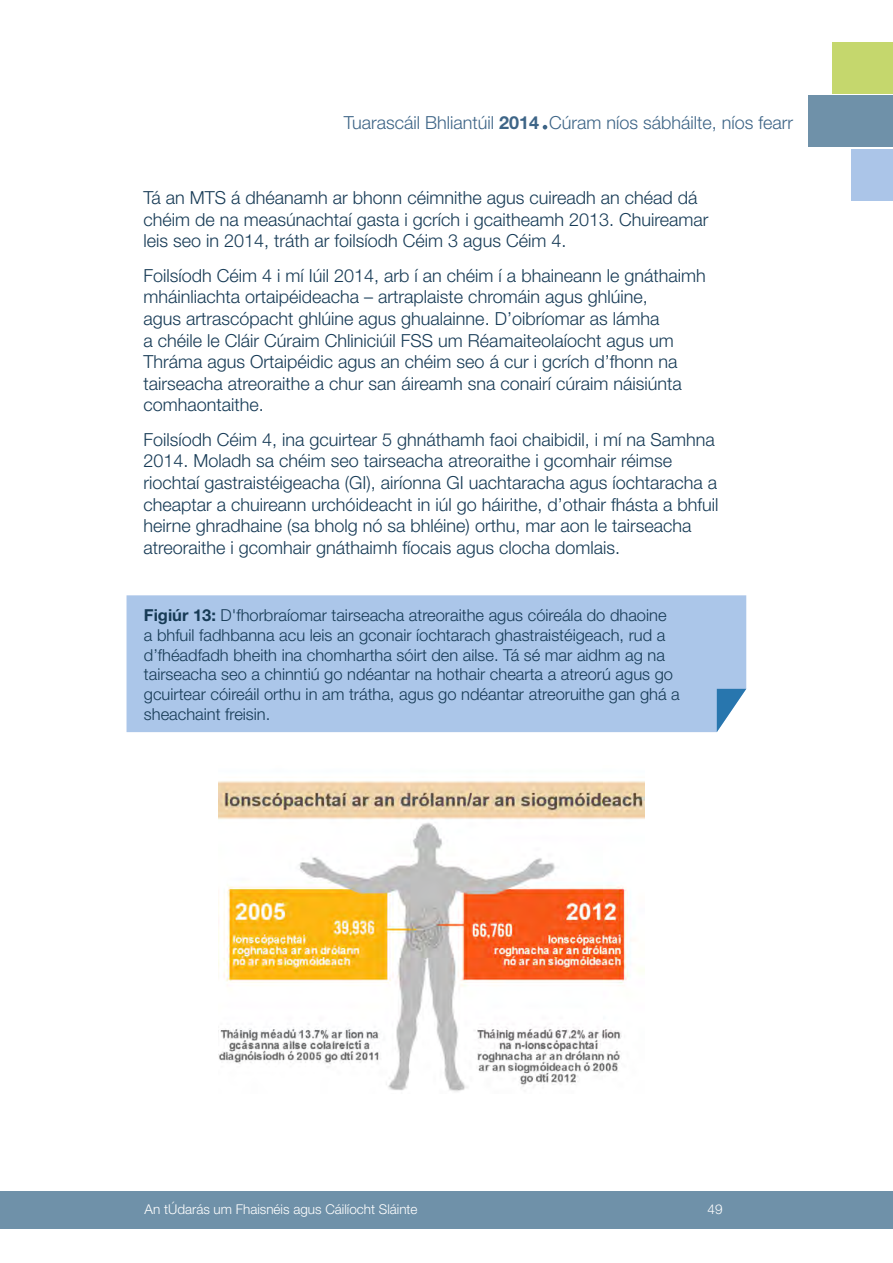
<style>
.page{position:relative;width:893px;height:1263px;background:#fff}
.page>*{position:absolute;margin:0;border:0;box-sizing:border-box;transform-origin:0 0}
.t1{font:300 18px/21.6px "Helvetica Neue LT Std";color:#173b56}
.t2{font:300 18px "Helvetica Neue LT Std";color:#3e6587}
.t3{font:300 16.5px/19.8px "Helvetica Neue LT Std";color:#173b56}
.t4{font:300 13.5px "Helvetica Neue LT Std";color:#fff}
.s1{font-weight:700}
</style>
<div class="page">
<svg style="left:543px;top:125px;width:4px;height:4px"></svg>
<div style="left:0;top:1191px;width:893px;height:37px;background:#6f91a9"></div>
<div style="left:832px;top:43px;width:61px;height:51px;background:#c5d76d"></div>
<div style="left:852px;top:149px;width:41px;height:51px;background:#abc5e8"></div>
<div style="left:808px;top:96px;width:85px;height:51px;background:#6f91a9"></div>
<div style="left:127px;top:595px;width:619px;height:137px;background:#abc6e9"></div>
<svg style="left:717px;top:689px;width:29px;height:43px"></svg>
<img style="left:219px;top:781px;width:426px;height:311px">
<p class="t2" style="left:344px;top:111px;width:451px">Tuarascáil Bhliantúil <span class="s1">2014</span> Cúram níos sábháilte, níos fearr</p>
<p class="t1" style="left:144px;top:187px;width:566px">Tá an MTS á dhéanamh ar bhonn céimnithe agus cuireadh an chéad dá chéim de na measúnachtaí gasta i gcrích i gcaitheamh 2013. Chuireamar leis seo in 2014, tráth ar foilsíodh Céim 3 agus Céim 4.</p>
<p class="t1" style="left:144px;top:264px;width:564px">Foilsíodh Céim 4 i mí Iúil 2014, arb í an chéim í a bhaineann le gnáthaimh mháinliachta ortaipéideacha – artraplaiste chromáin agus ghlúine,<br>agus artrascópacht ghlúine agus ghualainne. D’oibríomar as lámha<br>a chéile le Cláir Cúraim Chliniciúil FSS um Réamaiteolaíocht agus um Thráma agus Ortaipéidic agus an chéim seo á cur i gcrích d’fhonn na tairseacha atreoraithe a chur san áireamh sna conairí cúraim náisiúnta comhaontaithe.</p>
<p class="t1" style="left:144px;top:428px;width:576px">Foilsíodh Céim 4, ina gcuirtear 5 ghnáthamh faoi chaibidil, i mí na Samhna 2014. Moladh sa chéim seo tairseacha atreoraithe i gcomhair réimse riochtaí gastraistéigeacha (GI), airíonna GI uachtaracha agus íochtaracha a cheaptar a chuireann urchóideacht in iúl go háirithe, d’othair fhásta a bhfuil heirne ghradhaine (sa bholg nó sa bhléine) orthu, mar aon le tairseacha atreoraithe i gcomhair gnáthaimh fíocais agus clocha domlais.</p>
<p class="t3" style="left:144px;top:605px;width:537px"><span class="s1">Figiúr 13:</span> D'fhorbraíomar tairseacha atreoraithe agus cóireála do dhaoine<br>a bhfuil fadhbanna acu leis an gconair íochtarach ghastraistéigeach, rud a d’fhéadfadh bheith ina chomhartha sóirt den ailse. Tá sé mar aidhm ag na tairseacha seo a chinntiú go ndéantar na hothair chearta a atreorú agus go gcuirtear cóireáil orthu in am trátha, agus go ndéantar atreoruithe gan ghá a sheachaint freisin.</p>
<p class="t4" style="left:145px;top:1201px;width:275px">An tÚdarás um Fhaisnéis agus Cáilíocht Sláinte</p>
<p class="t4" style="left:707px;top:1201px;width:17px">49</p>
</div>
